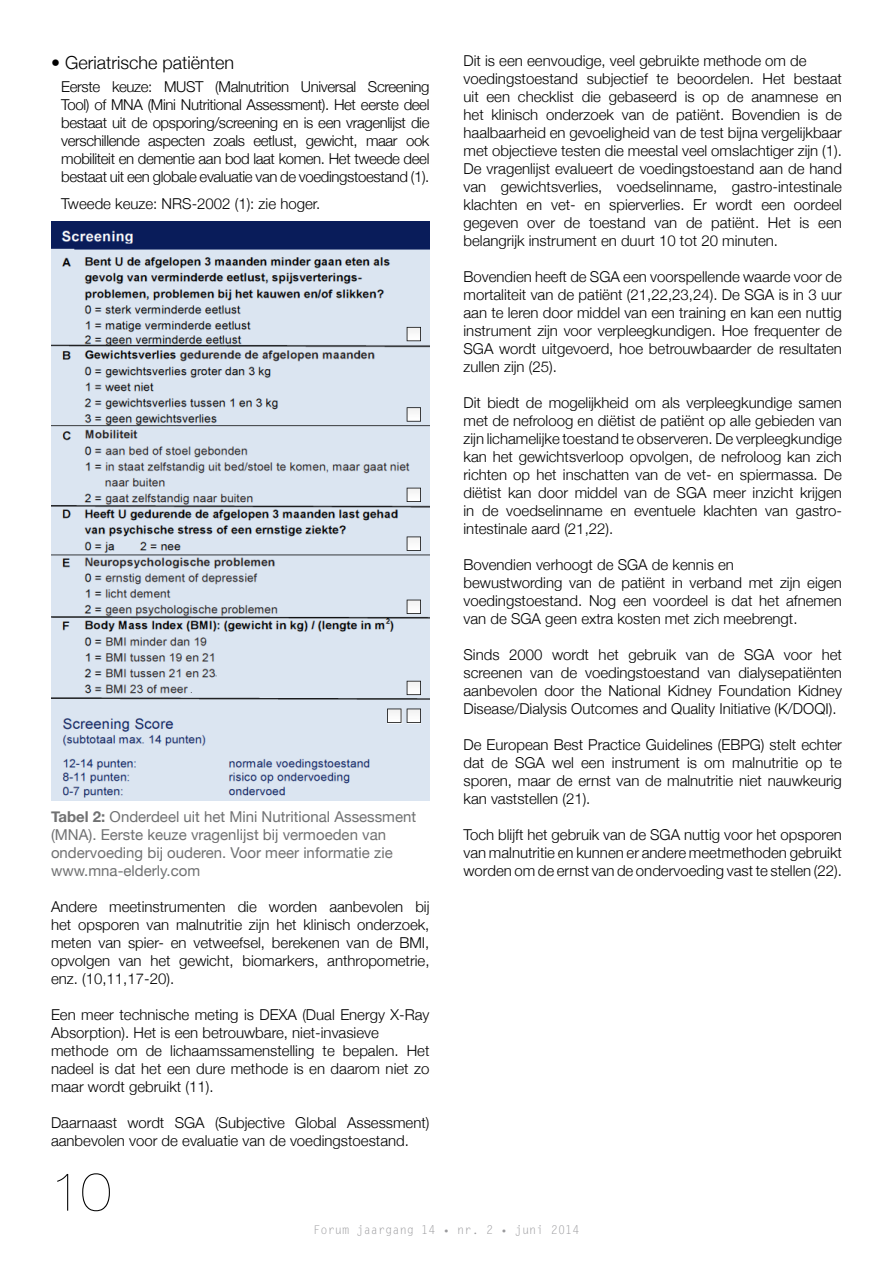
<style>
.page{position:relative;width:893px;height:1263px;background:#fff}
.page>*{position:absolute;margin:0;border:0;box-sizing:border-box;transform-origin:0 0}
.t1{font:200 54px "Helvetica Neue";color:#000}
.t2{font:300 18px "Helvetica Neue";color:#000}
.t3{font:300 15px/18px "Helvetica Neue";color:#000;text-align:justify}
.t4{font:15px/18px "Helvetica Neue";color:#707172}
.t5{font:12px "Letter Gothic Std";color:#9a9a9d}
.s1{font-weight:700}
</style>
<div class="page">
<img style="left:51px;top:222px;width:378px;height:578px">
<p class="t2" style="left:51px;top:52px;width:185px">• Geriatrische patiënten</p>
<p class="t3" style="left:61px;top:77px;width:370px">Eerste keuze: MUST (Malnutrition Universal Screening Tool) of MNA (Mini Nutritional Assessment). Het eerste deel bestaat uit de opsporing/screening en is een vragenlijst die verschillende aspecten zoals eetlust, gewicht, maar ook mobiliteit en dementie aan bod laat komen. Het tweede deel bestaat uit een globale evaluatie van de voedingstoestand (1).</p>
<p class="t3" style="left:61px;top:194px;width:261px">Tweede keuze: NRS-2002 (1): zie hoger.</p>
<p class="t4" style="left:51px;top:807px;width:367px"><span class="s1">Tabel 2:</span> Onderdeel uit het Mini Nutritional Assessment (MNA). Eerste keuze vragenlijst bij vermoeden van ondervoeding bij ouderen. Voor meer informatie zie www.mna-elderly.com</p>
<p class="t3" style="left:51px;top:897px;width:380px">Andere meetinstrumenten die worden aanbevolen bij het opsporen van malnutritie zijn het klinisch onderzoek, meten van spier- en vetweefsel, berekenen van de BMI, opvolgen van het gewicht, biomarkers, anthropometrie, enz. (10,11,17-20).</p>
<p class="t3" style="left:51px;top:1005px;width:380px;text-align:left">Een meer technische meting is DEXA (Dual Energy X-Ray Absorption). Het is een betrouwbare, niet-invasieve methode om de lichaamssamenstelling te bepalen. Het nadeel is dat het een dure methode is en daarom niet zo maar wordt gebruikt (11).</p>
<p class="t3" style="left:51px;top:1113px;width:380px">Daarnaast wordt SGA (Subjective Global Assessment) aanbevolen voor de evaluatie van de voedingstoestand.</p>
<h1 class="t1" style="left:51px;top:1160px;width:62px">10</h1>
<p class="t3" style="left:463px;top:52px;width:380px;text-align:left">Dit is een eenvoudige, veel gebruikte methode om de voedingstoestand subjectief te beoordelen. Het bestaat uit een checklist die gebaseerd is op de anamnese en het klinisch onderzoek van de patiënt. Bovendien is de haalbaarheid en gevoeligheid van de test bijna vergelijkbaar met objectieve testen die meestal veel omslachtiger zijn (1).<br>De vragenlijst evalueert de voedingstoestand aan de hand van gewichtsverlies, voedselinname, gastro-intestinale klachten en vet- en spierverlies. Er wordt een oordeel gegeven over de toestand van de patiënt. Het is een belangrijk instrument en duurt 10 tot 20 minuten.</p>
<p class="t3" style="left:463px;top:268px;width:380px">Bovendien heeft de SGA een voorspellende waarde voor de mortaliteit van de patiënt (21,22,23,24). De SGA is in 3 uur aan te leren door middel van een training en kan een nuttig instrument zijn voor verpleegkundigen. Hoe frequenter de SGA wordt uitgevoerd, hoe betrouwbaarder de resultaten zullen zijn (25).</p>
<p class="t3" style="left:463px;top:394px;width:380px">Dit biedt de mogelijkheid om als verpleegkundige samen met de nefroloog en diëtist de patiënt op alle gebieden van zijn lichamelijke toestand te observeren. De verpleegkundige kan het gewichtsverloop opvolgen, de nefroloog kan zich richten op het inschatten van de vet- en spiermassa. De diëtist kan door middel van de SGA meer inzicht krijgen in de voedselinname en eventuele klachten van gastro&shy;intestinale aard (21,22).</p>
<p class="t3" style="left:463px;top:556px;width:380px;text-align:left">Bovendien verhoogt de SGA de kennis en<br>bewustwording van de patiënt in verband met zijn eigen voedingstoestand. Nog een voordeel is dat het afnemen van de SGA geen extra kosten met zich meebrengt.</p>
<p class="t3" style="left:463px;top:646px;width:380px">Sinds 2000 wordt het gebruik van de SGA voor het screenen van de voedingstoestand van dialysepatiënten aanbevolen door the National Kidney Foundation Kidney Disease/Dialysis Outcomes and Quality Initiative (K/DOQI).</p>
<p class="t3" style="left:463px;top:736px;width:380px">De European Best Practice Guidelines (EBPG) stelt echter dat de SGA wel een instrument is om malnutritie op te sporen, maar de ernst van de malnutritie niet nauwkeurig kan vaststellen (21).</p>
<p class="t3" style="left:463px;top:826px;width:380px">Toch blijft het gebruik van de SGA nuttig voor het opsporen van malnutritie en kunnen er andere meetmethoden gebruikt worden om de ernst van de ondervoeding vast te stellen (22).</p>
<p class="t5" style="left:313px;top:1222px;width:268px">Forum jaargang 14 • nr. 2 • juni 2014</p>
</div>
